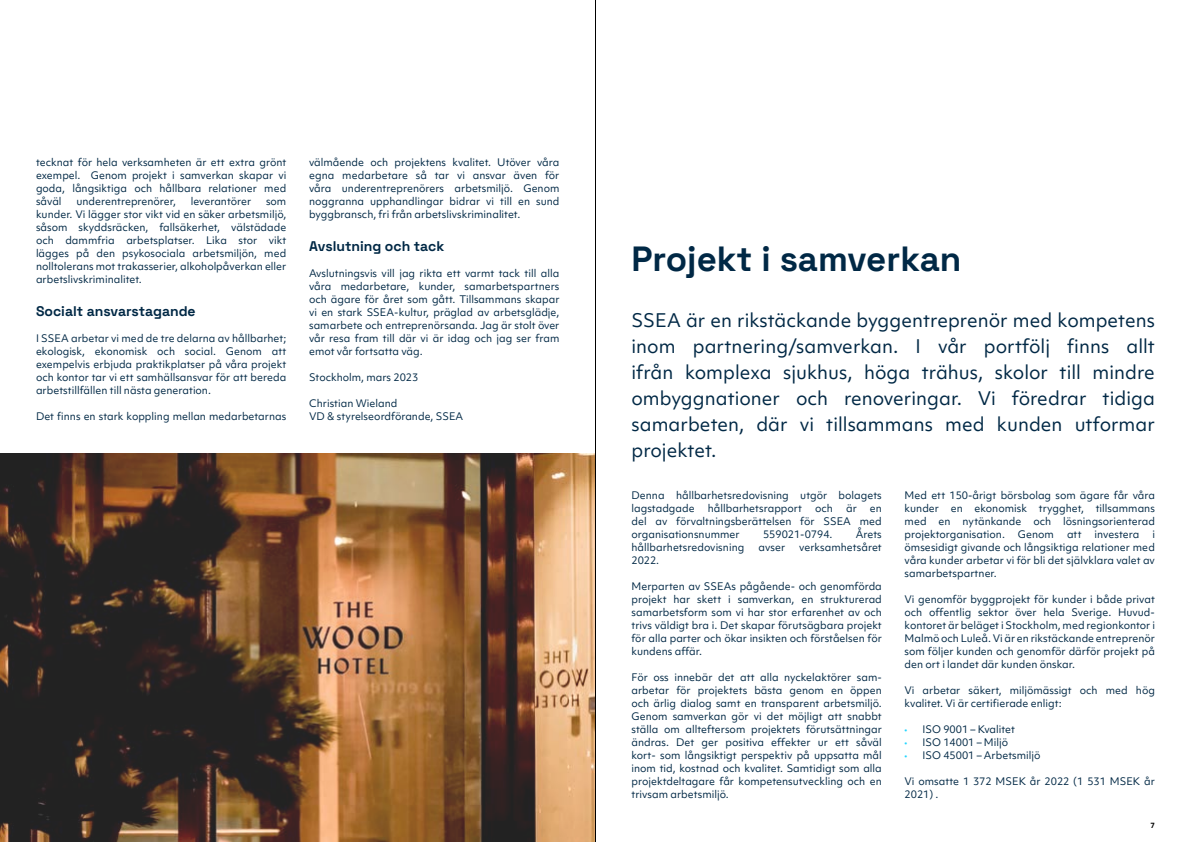
<style>
.page{position:relative;width:1191px;height:842px;background:#fff}
.page>*{position:absolute;margin:0;border:0;box-sizing:border-box;transform-origin:0 0}
.t1{font:700 35px "Space Grotesk";color:#002845}
.t2{font:18px/26px "Objektiv Mk 1";color:#002845;text-align:justify}
.t3{font:700 14px "Space Grotesk";color:#002845}
.t4{font:10px/13px "Objektiv Mk 1";color:#002845;text-align:justify}
.t5{font:700 7px "Objektiv Mk 1";color:#000}
.s1{font-family:"Myriad Pro";color:#24d6ff}
</style>
<div class="page">
<img style="left:0;top:454px;width:595px;height:388px">
<hr style="left:595px;top:0;width:1px;height:842px;background:#000">
<p class="t4" style="left:36px;top:156px;width:252px">tecknat för hela verksamheten är ett extra grönt exempel. Genom projekt i samverkan skapar vi goda, långsiktiga och hållbara relationer med såväl</p>
<p class="t4" style="left:76px;top:195px;width:101px">underentreprenörer,</p>
<p class="t4" style="left:191px;top:195px;width:62px">leverantörer</p>
<p class="t4" style="left:36px;top:195px;width:252px;text-indent:230px">som kunder. Vi lägger stor vikt vid en säker arbetsmiljö, såsom skyddsräcken, fallsäkerhet, välstädade och dammfria arbetsplatser. Lika stor vikt lägges på den psykosociala arbetsmiljön, med nolltolerans mot trakasserier, alkoholpåverkan eller arbetslivskriminalitet.</p>
<h3 class="t3" style="left:36px;top:301px;width:161px">Socialt ansvarstagande</h3>
<p class="t4" style="left:36px;top:332px;width:252px">I SSEA arbetar vi med de tre delarna av hållbarhet; ekologisk, ekonomisk och social. Genom att exempelvis erbjuda praktikplatser på våra projekt och kontor tar vi ett samhällsansvar för att bereda arbetstillfällen till nästa generation.</p>
<p class="t4" style="left:36px;top:410px;width:252px">Det finns en stark koppling mellan medarbetarnas</p>
<p class="t4" style="left:309px;top:156px;width:252px">välmående och projektens kvalitet. Utöver våra egna medarbetare så tar vi ansvar även för våra underentreprenörers arbetsmiljö. Genom noggranna upphandlingar bidrar vi till en sund byggbransch, fri från arbetslivskriminalitet.</p>
<h3 class="t3" style="left:309px;top:236px;width:137px">Avslutning och tack</h3>
<p class="t4" style="left:309px;top:267px;width:252px">Avslutningsvis vill jag rikta ett varmt tack till alla våra medarbetare, kunder, samarbetspartners och ägare för året som gått. Tillsammans skapar vi en stark SSEA-kultur, präglad av arbetsglädje, samarbete och entreprenörsanda. Jag är stolt över vår resa fram till där vi är idag och jag ser fram emot vår fortsatta väg.</p>
<p class="t4" style="left:309px;top:371px;width:111px">Stockholm, mars 2023</p>
<p class="t4" style="left:309px;top:397px;width:156px">Christian Wieland<br>VD &amp; styrelseordförande, SSEA</p>
<h1 class="t1" style="left:631px;top:233px;width:331px">Projekt i samverkan</h1>
<p class="t2" style="left:631px;top:307px;width:525px">SSEA är en rikstäckande byggentreprenör med kompetens inom partnering/samverkan. I vår portfölj finns allt ifrån komplexa sjukhus, höga trähus, skolor till mindre ombyggnationer och renoveringar. Vi föredrar tidiga samarbeten, där vi tillsammans med kunden utformar projektet.</p>
<p class="t4" style="left:631px;top:488px;width:252px">Denna hållbarhetsredovisning utgör bolagets lagstadgade</p>
<p class="t4" style="left:904px;top:488px;width:252px">Med ett 150-årigt börsbolag som ägare får våra kunder en ekonomisk trygghet, tillsammans med en nytänkande och lösningsorienterad projektorganisation.</p>
<p class="t4" style="left:707px;top:501px;width:96px">hållbarhetsrapport</p>
<p class="t4" style="left:815px;top:501px;width:19px">och</p>
<p class="t4" style="left:846px;top:501px;width:12px">är</p>
<p class="t4" style="left:631px;top:501px;width:252px;text-indent:238px">en del av förvaltningsberättelsen för SSEA med organisationsnummer</p>
<p class="t4" style="left:763px;top:527px;width:71px">559021-0794.</p>
<p class="t4" style="left:855px;top:527px;width:28px">Årets</p>
<p class="t4" style="left:1018px;top:527px;width:38px">Genom</p>
<p class="t4" style="left:1067px;top:527px;width:16px">att</p>
<p class="t4" style="left:1094px;top:527px;width:46px">investera</p>
<p class="t4" style="left:904px;top:527px;width:252px;text-indent:248px">i ömsesidigt givande och långsiktiga relationer med våra kunder arbetar vi för bli det självklara valet av samarbetspartner.</p>
<p class="t4" style="left:904px;top:592px;width:252px">Vi genomför byggprojekt för kunder i både privat och offentlig sektor över hela Sverige. Huvud&shy;kontoret är beläget i Stockholm, med regionkontor i Malmö och Luleå. Vi är en rikstäckande entreprenör som följer kunden och genomför därför projekt på den ort i landet där kunden önskar.</p>
<p class="t4" style="left:904px;top:683px;width:252px">Vi arbetar säkert, miljömässigt och med hög kvalitet. Vi är certifierade enligt:</p>
<p class="t4" style="left:904px;top:722px;width:112px"><span class="s1">•</span> ISO 9001 – Kvalitet</p>
<p class="t4" style="left:904px;top:735px;width:105px"><span class="s1">•</span> ISO 14001 – Miljö</p>
<p class="t4" style="left:904px;top:748px;width:137px"><span class="s1">•</span> ISO 45001 – Arbetsmiljö</p>
<p class="t4" style="left:904px;top:774px;width:252px">Vi omsatte 1 372 MSEK år 2022 (1 531 MSEK år<br>2021) .</p>
<p class="t4" style="left:631px;top:540px;width:114px">hållbarhetsredovisning</p>
<p class="t4" style="left:758px;top:540px;width:28px">avser</p>
<p class="t4" style="left:799px;top:540px;width:84px">verksamhetsåret</p>
<p class="t4" style="left:631px;top:553px;width:29px">2022.</p>
<p class="t4" style="left:631px;top:579px;width:252px">Merparten av SSEAs pågående- och genomförda projekt har skett i samverkan, en strukturerad samarbetsform som vi har stor erfarenhet av och trivs väldigt bra i. Det skapar förutsägbara projekt för alla parter och ökar insikten och förståelsen för kundens affär.</p>
<p class="t4" style="left:631px;top:670px;width:252px">För oss innebär det att alla nyckelaktörer sam&shy;arbetar för projektets bästa genom en öppen och ärlig dialog samt en transparent arbetsmiljö.<br>Genom samverkan gör vi det möjligt att snabbt ställa om allteftersom projektets förutsättningar ändras. Det ger positiva effekter ur ett såväl kort- som långsiktigt perspektiv på uppsatta mål inom tid, kostnad och kvalitet. Samtidigt som alla projektdeltagare får kompetensutveckling och en trivsam arbetsmiljö.</p>
<p class="t5" style="left:1150px;top:821px;width:6px">7</p>
</div>
